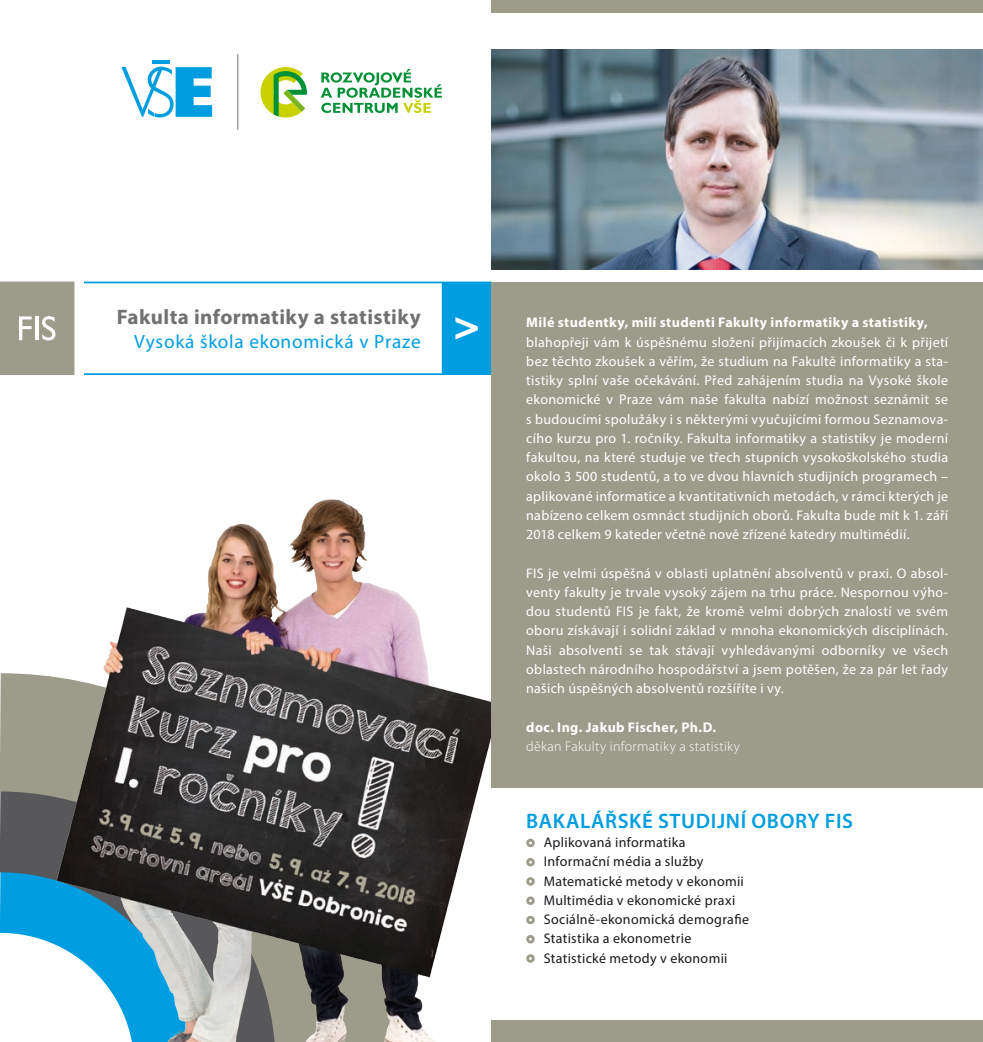
<style>
.page{position:relative;width:983px;height:1042px;background:#fff}
.page>*{position:absolute;margin:0;border:0;box-sizing:border-box;transform-origin:0 0}
.t1{font:700 21px "Myriad Pro";letter-spacing:.02em;color:#707173}
.nadpis{font:600 21px "Myriad Pro";letter-spacing:.03em;color:#009ee0}
.t2{font:19.25px "Myriad Pro";letter-spacing:.04em;color:#009ee0}
.text{font:14px/19.2px "Myriad Pro";letter-spacing:.02em;color:#fff;text-align:justify}
.odsazeni{font:14px "Myriad Pro";letter-spacing:.025em;color:#1a171c}
.text-2{font:700 14px "Myriad Pro";letter-spacing:.03em;color:#fff}
.text-3{font:300 14px "Myriad Pro";letter-spacing:.02em;color:#fff}
</style>
<div class="page">
<svg style="left:0;top:673px;width:31px;height:264px;background:#658991"></svg>
<img style="left:31px;top:499px;width:460px;height:543px">
<div style="left:80px;top:282px;width:411px;height:93px;border:2px solid #009ee0"></div>
<div style="left:441px;top:282px;width:50px;height:92px;background:#009ee0;border:1px solid #009ee0"></div>
<svg style="left:455px;top:317px;width:22px;height:22px"></svg>
<div style="left:1px;top:282px;width:73px;height:92px;background:#9d9c8b"></div>
<div style="left:0;top:281px;width:74px;height:94px;border:1px solid #9d9c8b"></div>
<div style="left:75px;top:266px;width:8px;height:133px;background:#fff"></div>
<svg style="left:19px;top:316px;width:13px;height:24px"></svg>
<hr style="left:35px;top:316px;width:3px;height:24px;background:#fff">
<svg style="left:42px;top:316px;width:13px;height:24px"></svg>
<hr style="left:237px;top:54px;width:1px;height:76px;background:#707173">
<hr style="left:152px;top:60px;width:18px;height:4px;background:#009ee0">
<svg style="left:121px;top:67px;width:91px;height:51px"></svg>
<svg style="left:321px;top:69px;width:120px;height:44px"></svg>
<svg style="left:260px;top:67px;width:47px;height:50px"></svg>
<div style="left:491px;top:282px;width:491px;height:505px;background:#9d9c8b"></div>
<div style="left:491px;top:1021px;width:491px;height:21px;background:#9d9c8b"></div>
<div style="left:491px;top:0;width:491px;height:12px;background:#9d9c8b"></div>
<img style="left:491px;top:50px;width:491px;height:219px">
<svg style="left:526px;top:838px;width:8px;height:9px"></svg>
<svg style="left:526px;top:858px;width:8px;height:8px"></svg>
<svg style="left:526px;top:877px;width:8px;height:9px"></svg>
<svg style="left:526px;top:896px;width:8px;height:9px"></svg>
<svg style="left:526px;top:915px;width:8px;height:9px"></svg>
<svg style="left:526px;top:935px;width:8px;height:8px"></svg>
<svg style="left:526px;top:954px;width:8px;height:9px"></svg>
<p class="t1" style="left:117px;top:303px;width:305px">Fakulta informatiky a statistiky</p>
<p class="t2" style="left:134px;top:330px;width:288px">Vysoká škola ekonomická v Praze</p>
<p class="text-2" style="left:526px;top:313px;width:403px">Milé studentky, milí studenti Fakulty informatiky a statistiky,</p>
<p class="text" style="left:526px;top:332px;width:423px">blahopřeji vám k úspěšnému složení přijímacích zkoušek či k přijetí bez těchto zkoušek a věřím, že studium na Fakultě informatiky a sta&shy;tistiky splní vaše očekávání. Před zahájením studia na Vysoké škole ekonomické v Praze vám naše fakulta nabízí možnost seznámit se s budoucími spolužáky i s některými vyučujícími formou Seznamova&shy;cího kurzu pro 1. ročníky. Fakulta informatiky a statistiky je moderní fakultou, na které studuje ve třech stupních vysokoškolského studia okolo 3 500 studentů, a to ve dvou hlavních studijních programech – aplikované informatice a kvantitativních metodách, v rámci kterých je nabízeno celkem osmnáct studijních oborů. Fakulta bude mít k 1. září 2018 celkem 9 kateder včetně nově zřízené katedry multimédií.</p>
<p class="text" style="left:526px;top:563px;width:423px">FIS je velmi úspěšná v oblasti uplatnění absolventů v praxi. O absol&shy;venty fakulty je trvale vysoký zájem na trhu práce. Nespornou výho&shy;dou studentů FIS je fakt, že kromě velmi dobrých znalostí ve svém oboru získávají i solidní základ v mnoha ekonomických disciplínách.<br>Naši absolventi se tak stávají vyhledávanými odborníky ve všech oblastech národního hospodářství a jsem potěšen, že za pár let řady našich úspěšných absolventů rozšíříte i vy.</p>
<p class="text-2" style="left:526px;top:718px;width:191px">doc. Ing. Jakub Fischer, Ph.D.</p>
<p class="text-3" style="left:526px;top:738px;width:215px">děkan Fakulty informatiky a statistiky</p>
<p class="nadpis" style="left:526px;top:807px;width:328px">BAKALÁŘSKÉ STUDIJNÍ OBORY FIS</p>
<p class="odsazeni" style="left:543px;top:834px;width:143px">Aplikovaná informatika</p>
<p class="odsazeni" style="left:543px;top:853px;width:161px">Informační média a služby</p>
<p class="odsazeni" style="left:543px;top:872px;width:201px">Matematické metody v ekonomii</p>
<p class="odsazeni" style="left:543px;top:891px;width:193px">Multimédia v ekonomické praxi</p>
<p class="odsazeni" style="left:543px;top:911px;width:207px">Sociálně-ekonomická demografie</p>
<p class="odsazeni" style="left:543px;top:930px;width:149px">Statistika a ekonometrie</p>
<p class="odsazeni" style="left:543px;top:949px;width:185px">Statistické metody v ekonomii</p>
</div>
